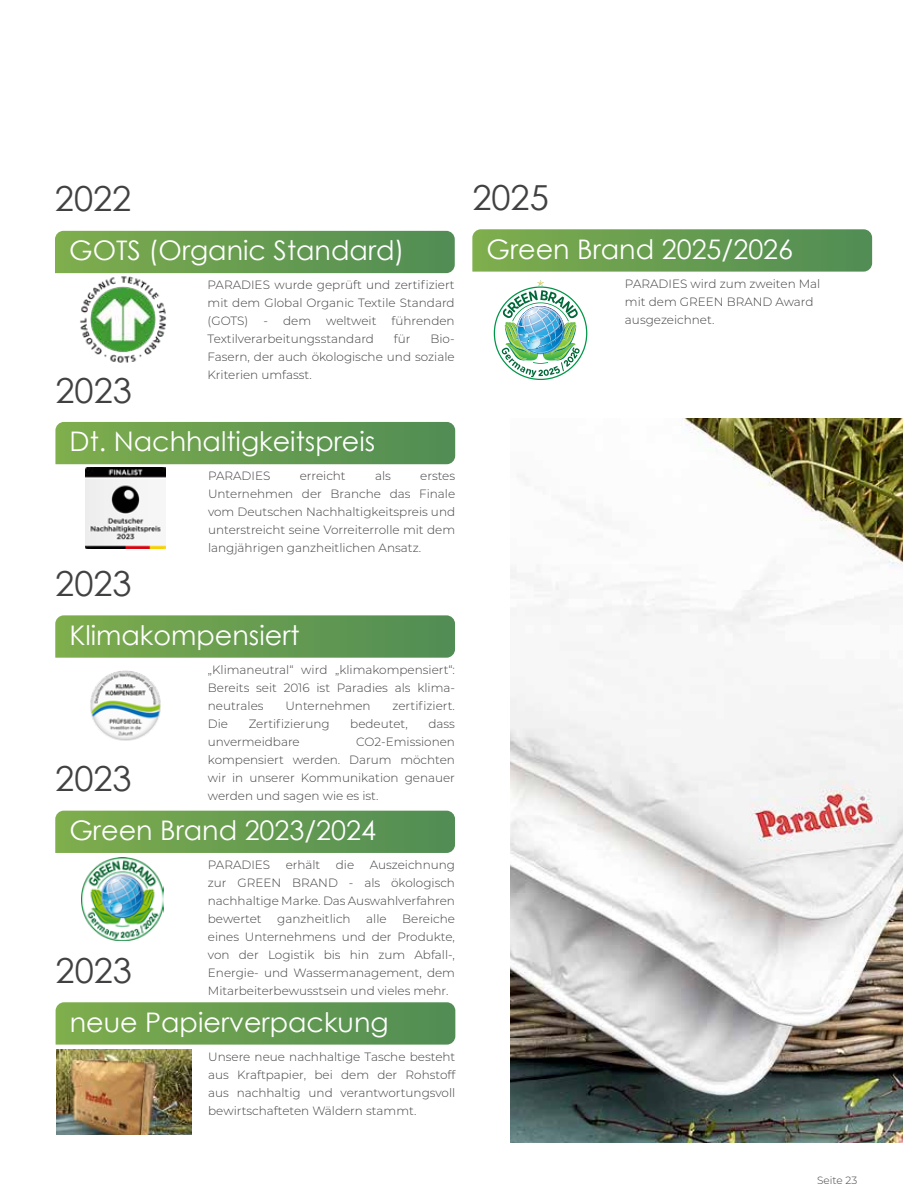
<style>
.page{position:relative;width:918px;height:1188px;background:#fff}
.page>*{position:absolute;margin:0;border:0;box-sizing:border-box;transform-origin:0 0}
.t1{font:34.5px "Century Gothic";color:#414042}
.t2{font:27px "Century Gothic";color:#fff}
.t3{font:300 12px/18px "Montserrat";color:#414042;text-align:justify}
.t4{font:300 10.5px "Montserrat";color:#414042}
</style>
<div class="page">
<img style="left:510px;top:419px;width:392px;height:724px">
<img style="left:76px;top:273px;width:94px;height:90px">
<svg style="left:55px;top:231px;width:400px;height:42px;background:#679c50"></svg>
<img style="left:85px;top:468px;width:81px;height:81px">
<svg style="left:55px;top:422px;width:400px;height:42px;background:#689d51"></svg>
<img style="left:90px;top:670px;width:71px;height:71px">
<svg style="left:55px;top:615px;width:400px;height:43px;background:#6a9e54"></svg>
<img style="left:81px;top:858px;width:83px;height:82px">
<svg style="left:55px;top:811px;width:400px;height:42px;background:#689d51"></svg>
<img style="left:56px;top:1049px;width:135px;height:85px">
<svg style="left:56px;top:1002px;width:399px;height:43px;background:#6a9e53"></svg>
<img style="left:494px;top:280px;width:93px;height:100px">
<svg style="left:472px;top:229px;width:400px;height:43px;background:#6a9e54"></svg>
<h1 class="t1" style="left:55px;top:175px;width:78px">2022</h1>
<h2 class="t2" style="left:69px;top:232px;width:337px">GOTS (Organic Standard)</h2>
<p class="t3" style="left:208px;top:276px;width:249px">PARADIES wurde geprüft und zertifiziert mit dem Global Organic Textile Standard (GOTS)</p>
<p class="t3" style="left:263px;top:312px;width:49px">- dem</p>
<p class="t3" style="left:326px;top:312px;width:52px">weltweit</p>
<p class="t3" style="left:392px;top:312px;width:65px">führenden</p>
<p class="t3" style="left:208px;top:330px;width:168px">Textilverarbeitungsstandard</p>
<p class="t3" style="left:394px;top:330px;width:18px">für</p>
<p class="t3" style="left:208px;top:330px;width:249px;text-indent:223px">Bio-Fasern, der auch ökologische und soziale Kriterien umfasst.</p>
<h1 class="t1" style="left:55px;top:366px;width:78px">2023</h1>
<h2 class="t2" style="left:70px;top:423px;width:307px">Dt. Nachhaltigkeitspreis</h2>
<p class="t3" style="left:208px;top:467px;width:64px">PARADIES</p>
<p class="t3" style="left:300px;top:467px;width:48px">erreicht</p>
<p class="t3" style="left:375px;top:467px;width:17px">als</p>
<p class="t3" style="left:208px;top:467px;width:249px;text-indent:212px">erstes Unternehmen der Branche das Finale vom Deutschen Nachhaltigkeitspreis und unterstreicht seine Vorreiterrolle mit dem langjährigen ganzheitlichen Ansatz.</p>
<h1 class="t1" style="left:55px;top:559px;width:78px">2023</h1>
<h2 class="t2" style="left:69px;top:616px;width:232px">Klimakompensiert</h2>
<p class="t3" style="left:208px;top:660px;width:249px">„Klimaneutral“ wird „klimakompensiert“:<br>Bereits seit 2016 ist Paradies als klima&shy;neutrales</p>
<p class="t3" style="left:285px;top:696px;width:87px">Unternehmen</p>
<p class="t3" style="left:393px;top:696px;width:64px">zertifiziert.</p>
<h1 class="t1" style="left:55px;top:755px;width:78px">2023</h1>
<p class="t3" style="left:208px;top:714px;width:22px">Die</p>
<p class="t3" style="left:249px;top:714px;width:82px">Zertifizierung</p>
<p class="t3" style="left:350px;top:714px;width:59px">bedeutet,</p>
<p class="t3" style="left:428px;top:714px;width:28px">dass</p>
<p class="t3" style="left:208px;top:732px;width:93px">unvermeidbare</p>
<p class="t3" style="left:208px;top:732px;width:249px;text-indent:148px">CO2-Emissionen kompensiert werden. Darum möchten wir in unserer Kommunikation genauer werden und sagen wie es ist.</p>
<h2 class="t2" style="left:69px;top:811px;width:308px">Green Brand 2023/2024</h2>
<p class="t3" style="left:208px;top:855px;width:64px">PARADIES</p>
<p class="t3" style="left:286px;top:855px;width:36px">erhält</p>
<p class="t3" style="left:336px;top:855px;width:20px">die</p>
<p class="t3" style="left:208px;top:855px;width:249px;text-indent:162px">Auszeichnung zur GREEN BRAND - als ökologisch nachhaltige Marke. Das Auswahlverfahren bewertet</p>
<p class="t3" style="left:208px;top:909px;width:249px;text-indent:194px">Bereiche eines Unternehmens und der Produkte, von der Logistik bis hin zum Abfall-, Energie- und Wassermanagement, dem Mitarbeiterbewusstsein und vieles mehr.</p>
<p class="t3" style="left:277px;top:909px;width:75px">ganzheitlich</p>
<p class="t3" style="left:366px;top:909px;width:22px">alle</p>
<h1 class="t1" style="left:56px;top:946px;width:78px">2023</h1>
<h2 class="t2" style="left:70px;top:1003px;width:320px">neue Papierverpackung</h2>
<p class="t3" style="left:208px;top:1047px;width:249px">Unsere neue nachhaltige Tasche besteht aus Kraftpapier, bei dem der Rohstoff aus nachhaltig und verantwortungsvoll bewirtschafteten Wäldern stammt.</p>
<h1 class="t1" style="left:472px;top:173px;width:78px">2025</h1>
<h2 class="t2" style="left:487px;top:230px;width:308px">Green Brand 2025/2026</h2>
<p class="t3" style="left:625px;top:274px;width:197px;text-align:left">PARADIES wird zum zweiten Mal mit dem GREEN BRAND Award ausgezeichnet.</p>
<p class="t4" style="left:817px;top:1174px;width:42px">Seite 23</p>
</div>
